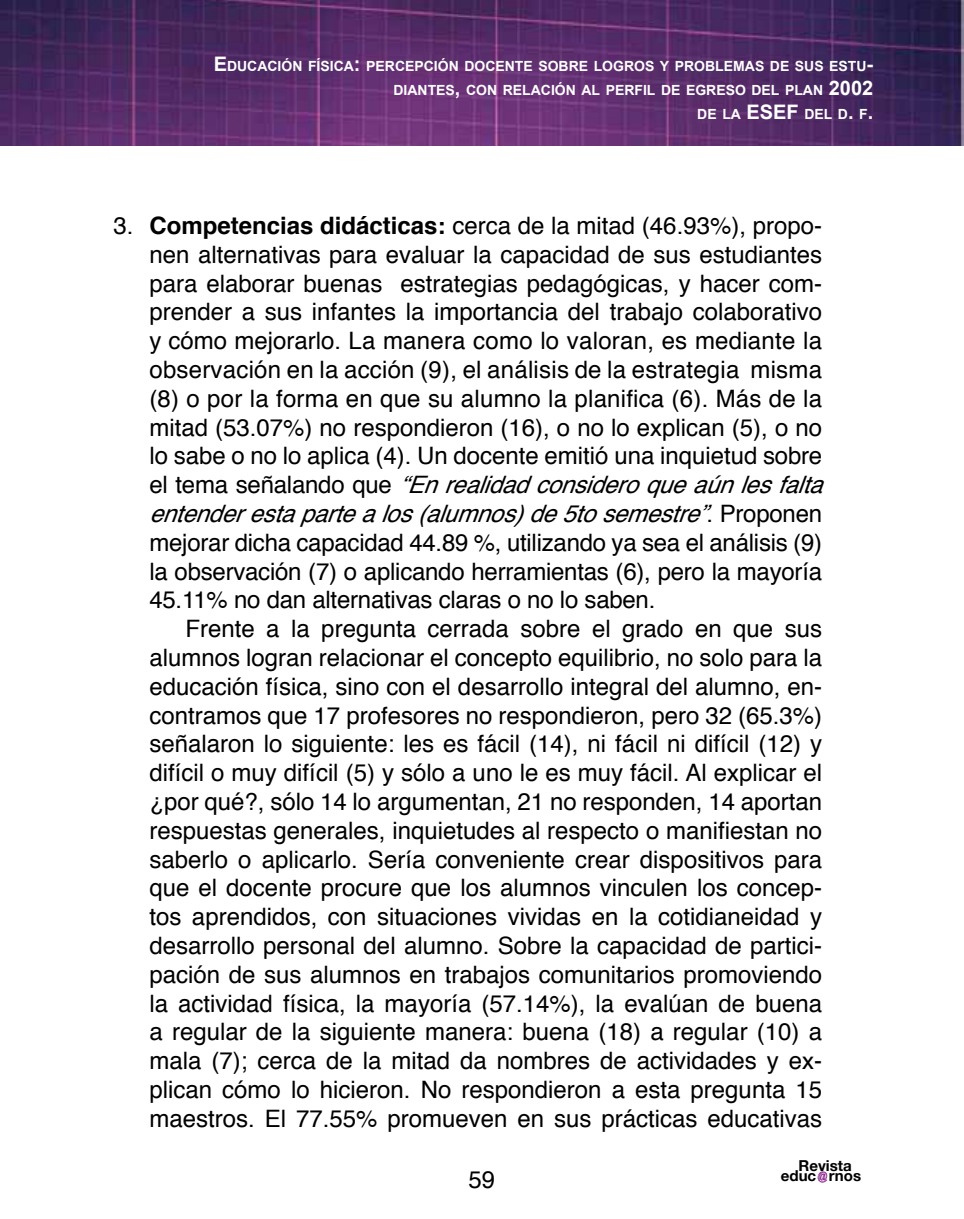
<style>
.page{position:relative;width:964px;height:1219px;background:#fff}
.page>*{position:absolute;margin:0;border:0;box-sizing:border-box;transform-origin:0 0}
.t1{font:24px/28.8px "Helvetica";color:#000}
.t2{font:700 15px "Helvetica Neue";color:#000}
.t3{font:700 14px/24px "Arial";color:#fff;text-align:right}
.s1{font-size:20px}
.s2{font-weight:700}
.s3{font-style:italic}
</style>
<div class="page">
<img style="left:0;top:0;width:964px;height:146px">
<svg style="left:817px;top:1171px;width:10px;height:12px"></svg>
<p class="t3" style="left:214px;top:55px;width:661px"><span class="s1">E</span>DUCACIÓN FÍSICA<span class="s1">:</span> PERCEPCIÓN DOCENTE SOBRE LOGROS Y PROBLEMAS DE SUS ESTU<span class="s1">-<br></span>DIANTES<span class="s1">,</span> CON RELACIÓN AL PERFIL DE EGRESO DEL PLAN <span class="s1">2002<br></span>DE LA <span class="s1">ESEF</span> DEL D<span class="s1">.</span> F<span class="s1">.</span></p>
<p class="t1" style="left:149px;top:212px;width:688px;text-indent:-36px">3. <span class="s2">Competencias didácticas:</span> cerca de la mitad (46.93%), propo&shy;nen alternativas para evaluar la capacidad de sus estudiantes para elaborar buenas estrategias pedagógicas, y hacer com&shy;prender a sus infantes la importancia del trabajo colaborativo y cómo mejorarlo. La manera como lo valoran, es mediante la observación en la acción (9), el análisis de la estrategia misma (8) o por la forma en que su alumno la planifica (6). Más de la mitad (53.07%) no respondieron (16), o no lo explican (5), o no lo sabe o no lo aplica (4). Un docente emitió una inquietud sobre e l t e m a s e ñ a l a n d o q u e <span class="s3">“Enrealidadconsideroqueaúnlesfalta entenderestapartealos(alumnos)de5tosemestre”</span>. P r o p o n e n mejorar dicha capacidad 44.89 %, utilizando ya sea el análisis (9) la observación (7) o aplicando herramientas (6), pero la mayoría 45.11% no dan alternativas claras o no lo saben.</p>
<p class="t1" style="left:149px;top:615px;width:674px;text-align:justify;text-indent:36px">Frente a la pregunta cerrada sobre el grado en que sus alumnos logran relacionar el concepto equilibrio, no solo para la educación física, sino con el desarrollo integral del alumno, en&shy;contramos que 17 profesores no respondieron, pero 32 (65.3%) señalaron lo siguiente: les es fácil (14), ni fácil ni difícil (12) y difícil o muy difícil (5) y sólo a uno le es muy fácil. Al explicar el ¿por qué?, sólo 14 lo argumentan, 21 no responden, 14 aportan respuestas generales, inquietudes al respecto o manifiestan no saberlo o aplicarlo. Sería conveniente crear dispositivos para que el docente procure que los alumnos vinculen los concep&shy;tos aprendidos, con situaciones vividas en la cotidianeidad y desarrollo personal del alumno. Sobre la capacidad de partici&shy;pación de sus alumnos en trabajos comunitarios promoviendo la actividad física, la mayoría (57.14%), la evalúan de buena a regular de la siguiente manera: buena (18) a regular (10) a mala (7); cerca de la mitad da nombres de actividades y ex&shy;plican cómo lo hicieron. No respondieron a esta pregunta 15 maestros. El 77.55% promueven en sus prácticas educativas</p>
<p class="t1" style="left:469px;top:1166px;width:28px">59</p>
<p class="t2" style="left:798px;top:1157px;width:55px">Revista</p>
<p class="t2" style="left:781px;top:1167px;width:82px">educ rnos</p>
</div>
